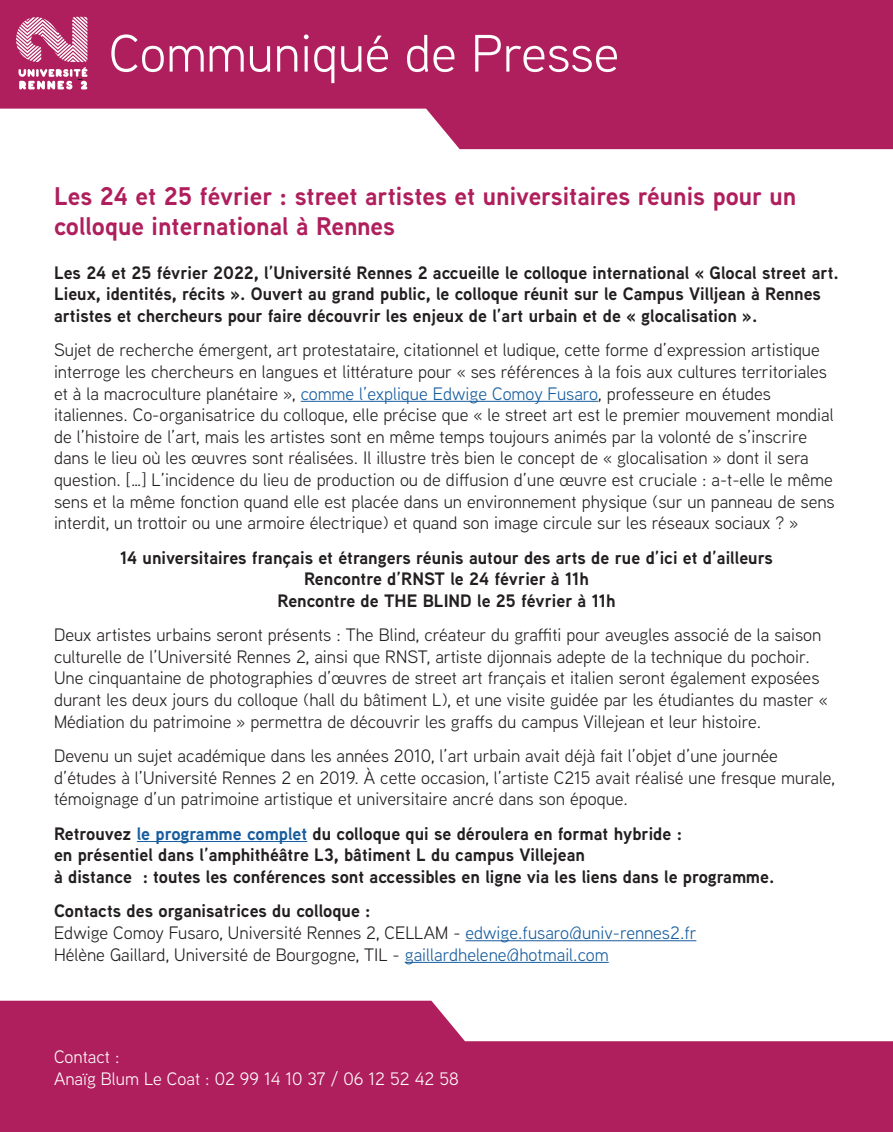
<style>
.page{position:relative;width:893px;height:1132px;background:#fff}
.page>*{position:absolute;margin:0;border:0;box-sizing:border-box;transform-origin:0 0}
.t1{font:52.5px "Aaux Next";color:#fff}
.t2{font:700 25.5px/30.6px "Aaux Next";color:#b01f5d}
.t3{font:18px/21.6px "Aaux Next";color:#231f20}
.t4{font:700 18px/21.6px "Aaux Next";color:#231f20}
.t5{font:18px/21.6px "Aaux Next";color:#fff}
.s1{color:#175d9e}
.s2{font-weight:700}
</style>
<div class="page">
<svg style="left:0;top:0;width:893px;height:149px;background:#bb3e73"></svg>
<svg style="left:0;top:1000px;width:893px;height:131px;fill:#b01f5d"></svg>
<svg style="left:16px;top:17px;width:71px;height:72px"></svg>
<hr style="left:301px;top:401px;width:297px;height:1px;background:#175d9e">
<hr style="left:137px;top:840px;width:170px;height:1px;background:#175d9e">
<hr style="left:465px;top:940px;width:231px;height:1px;background:#175d9e">
<hr style="left:405px;top:961px;width:204px;height:1px;background:#175d9e">
<h1 class="t1" style="left:109px;top:18px;width:512px">Communiqué de Presse</h1>
<h2 class="t2" style="left:54px;top:180px;width:744px">Les 24 et 25 février : street artistes et universitaires réunis pour un colloque international à Rennes</h2>
<p class="t4" style="left:54px;top:261px;width:786px">Les 24 et 25 février 2022, l’Université Rennes 2 accueille le colloque international « Glocal street art.<br>Lieux, identités, récits ». Ouvert au grand public, le colloque réunit sur le Campus Villjean à Rennes artistes et chercheurs pour faire découvrir les enjeux de l’art urbain et de « glocalisation ».</p>
<p class="t3" style="left:54px;top:338px;width:782px">Sujet de recherche émergent, art protestataire, citationnel et ludique, cette forme d’expression artistique interroge les chercheurs en langues et littérature pour « ses références à la fois aux cultures territoriales et à la macroculture planétaire », <span class="s1">comme l’explique Edwige Comoy Fusaro</span>, professeure en études italiennes. Co-organisatrice du colloque, elle précise que « le street art est le premier mouvement mondial de l’histoire de l’art, mais les artistes sont en même temps toujours animés par la volonté de s’inscrire dans le lieu où les œuvres sont réalisées. Il illustre très bien le concept de « glocalisation » dont il sera question. […] L’incidence du lieu de production ou de diffusion d’une œuvre est cruciale : a-t-elle le même sens et la même fonction quand elle est placée dans un environnement physique (sur un panneau de sens interdit, un trottoir ou une armoire électrique) et quand son image circule sur les réseaux sociaux ? »</p>
<p class="t4" style="left:120px;top:546px;width:654px;text-align:center">14 universitaires français et étrangers réunis autour des arts de rue d’ici et d’ailleurs<br>Rencontre d’RNST le 24 février à 11h<br>Rencontre de THE BLIND le 25 février à 11h</p>
<p class="t3" style="left:54px;top:623px;width:775px">Deux artistes urbains seront présents : The Blind, créateur du graffiti pour aveugles associé de la saison culturelle de l’Université Rennes 2, ainsi que RNST, artiste dijonnais adepte de la technique du pochoir.<br>Une cinquantaine de photographies d’œuvres de street art français et italien seront également exposées durant les deux jours du colloque (hall du bâtiment L), et une visite guidée par les étudiantes du master « Médiation du patrimoine » permettra de découvrir les graffs du campus Villejean et leur histoire.</p>
<p class="t3" style="left:54px;top:744px;width:783px">Devenu un sujet académique dans les années 2010, l’art urbain avait déjà fait l’objet d’une journée d’études à l’Université Rennes 2 en 2019. À cette occasion, l’artiste C215 avait réalisé une fresque murale, témoignage d’un patrimoine artistique et universitaire ancré dans son époque.</p>
<p class="t4" style="left:54px;top:822px;width:722px">Retrouvez <span class="s1">le programme complet</span> du colloque qui se déroulera en format hybride :<br>en présentiel dans l’amphithéâtre L3, bâtiment L du campus Villejean<br>à distance : toutes les conférences sont accessibles en ligne via les liens dans le programme.</p>
<p class="t3" style="left:54px;top:899px;width:644px"><span class="s2">Contacts des organisatrices du colloque :<br></span>Edwige Comoy Fusaro, Université Rennes 2, CELLAM - <span class="s1">edwige.fusaro@univ-rennes2.fr<br></span>Hélène Gaillard, Université de Bourgogne, TIL - <span class="s1">gaillardhelene@hotmail.com</span></p>
<p class="t5" style="left:54px;top:1044px;width:406px">Contact :<br>Anaïg Blum Le Coat : 02 99 14 10 37 / 06 12 52 42 58</p>
</div>
